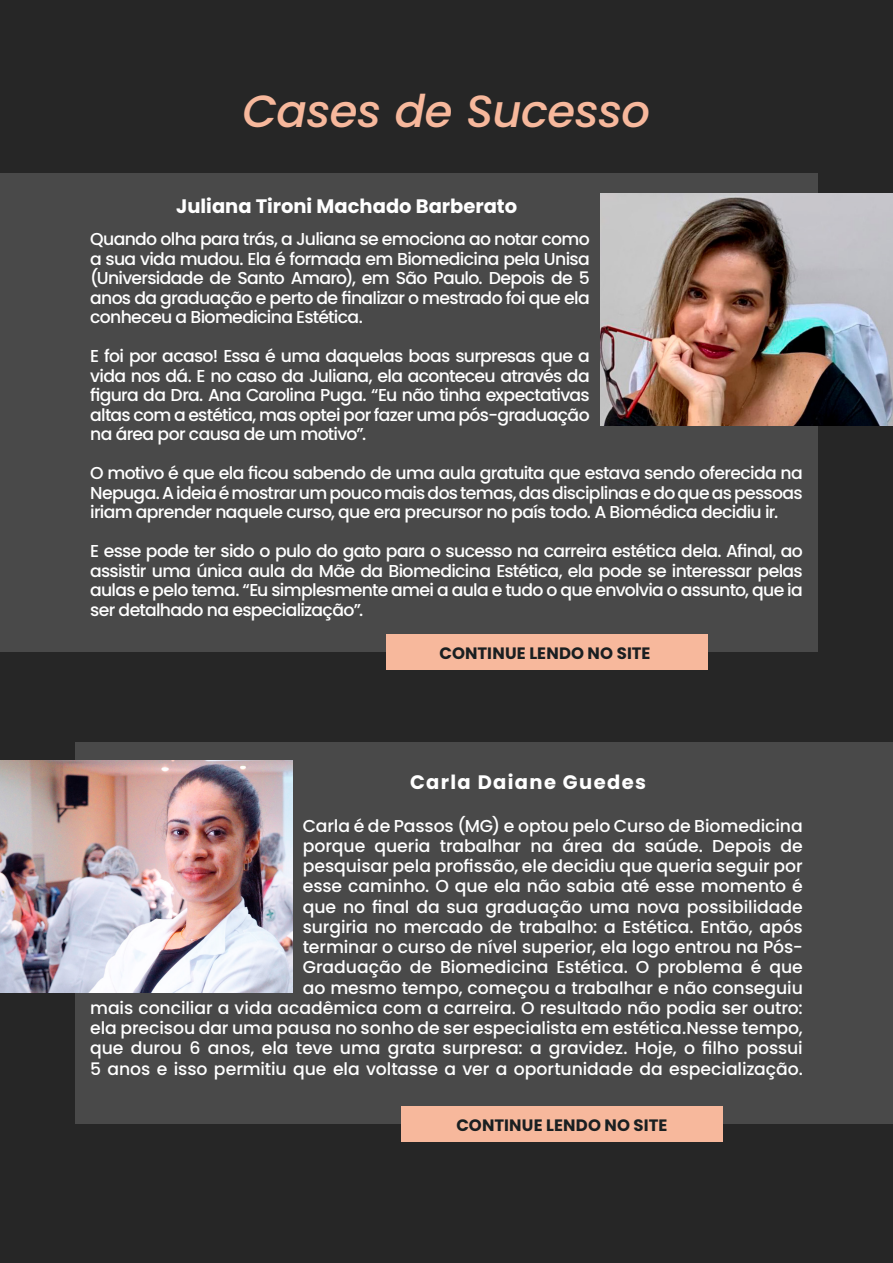
<style>
.page{position:relative;width:893px;height:1263px;background:#262626}
.page>*{position:absolute;margin:0;border:0;box-sizing:border-box;transform-origin:0 0}
.t1{font:italic 500 45px "Poppins";letter-spacing:-.01em;color:#f7b89c}
.t2{font:700 19.5px "Poppins";color:#fff}
.t3{font:700 19.5px "Poppins";letter-spacing:.07em;color:#fff}
.t4{font:500 17.25px/19.5px "Poppins";letter-spacing:-.005em;color:#fff;text-align:justify}
.t5{font:700 16.5px "Poppins";letter-spacing:.01em;color:#1a1f21}
</style>
<div class="page">
<div style="left:0;top:173px;width:818px;height:478px;background:#494949"></div>
<img style="left:600px;top:193px;width:293px;height:232px">
<div style="left:75px;top:743px;width:818px;height:381px;background:#494949"></div>
<img style="left:0;top:761px;width:292px;height:232px">
<div style="left:401px;top:1106px;width:321px;height:36px;background:#f7b89c"></div>
<div style="left:386px;top:634px;width:321px;height:36px;background:#f7b89c"></div>
<p class="t1" style="left:243px;top:85px;width:409px">Cases de Sucesso</p>
<p class="t2" style="left:176px;top:195px;width:342px">Juliana Tironi Machado Barberato</p>
<p class="t4" style="left:90px;top:229px;width:501px">Quando olha para trás, a Juliana se emociona ao notar como a sua vida mudou. Ela é formada em Biomedicina pela Unisa (Universidade de Santo Amaro), em São Paulo. Depois de 5 anos da graduação e perto de finalizar o mestrado foi que ela conheceu a Biomedicina Estética.</p>
<p class="t4" style="left:90px;top:346px;width:501px">E foi por acaso! Essa é uma daquelas boas surpresas que a vida nos dá. E no caso da Juliana, ela aconteceu através da figura da Dra. Ana Carolina Puga. “Eu não tinha expectativas altas com a estética, mas optei por fazer uma pós-graduação na área por causa de um motivo”.</p>
<p class="t4" style="left:90px;top:463px;width:714px">O motivo é que ela ficou sabendo de uma aula gratuita que estava sendo oferecida na Nepuga. A ideia é mostrar um pouco mais dos temas, das disciplinas e do que as pessoas iriam aprender naquele curso, que era precursor no país todo. A Biomédica decidiu ir.</p>
<p class="t4" style="left:90px;top:541px;width:714px">E esse pode ter sido o pulo do gato para o sucesso na carreira estética dela. Afinal, ao assistir uma única aula da Mãe da Biomedicina Estética, ela pode se interessar pelas aulas e pelo tema. “Eu simplesmente amei a aula e tudo o que envolvia o assunto, que ia ser detalhado na especialização”.</p>
<p class="t5" style="left:440px;top:644px;width:212px">CONTINUE LENDO NO SITE</p>
<p class="t3" style="left:410px;top:770px;width:237px">Carla Daiane Guedes</p>
<p class="t4" style="left:90px;top:815px;width:714px;line-height:20.2px;text-align:right">Carla é de Passos (MG) e optou pelo Curso de Biomedicina<br>porque queria trabalhar na área da saúde. Depois de<br>pesquisar pela profissão, ele decidiu que queria seguir por<br>esse caminho. O que ela não sabia até esse momento é<br>que no final da sua graduação uma nova possibilidade<br>surgiria no mercado de trabalho: a Estética. Então, após<br>terminar o curso de nível superior, ela logo entrou na Pós-<br>Graduação de Biomedicina Estética. O problema é que<br>ao mesmo tempo, começou a trabalhar e não conseguiu<br>mais conciliar a vida acadêmica com a carreira. O resultado não podia ser outro: ela precisou dar uma pausa no sonho de ser especialista em estética.Nesse tempo, que durou 6 anos, ela teve uma grata surpresa: a gravidez. Hoje, o filho possui 5 anos e isso permitiu que ela voltasse a ver a oportunidade da especialização.</p>
<p class="t5" style="left:456px;top:1116px;width:212px">CONTINUE LENDO NO SITE</p>
</div>
